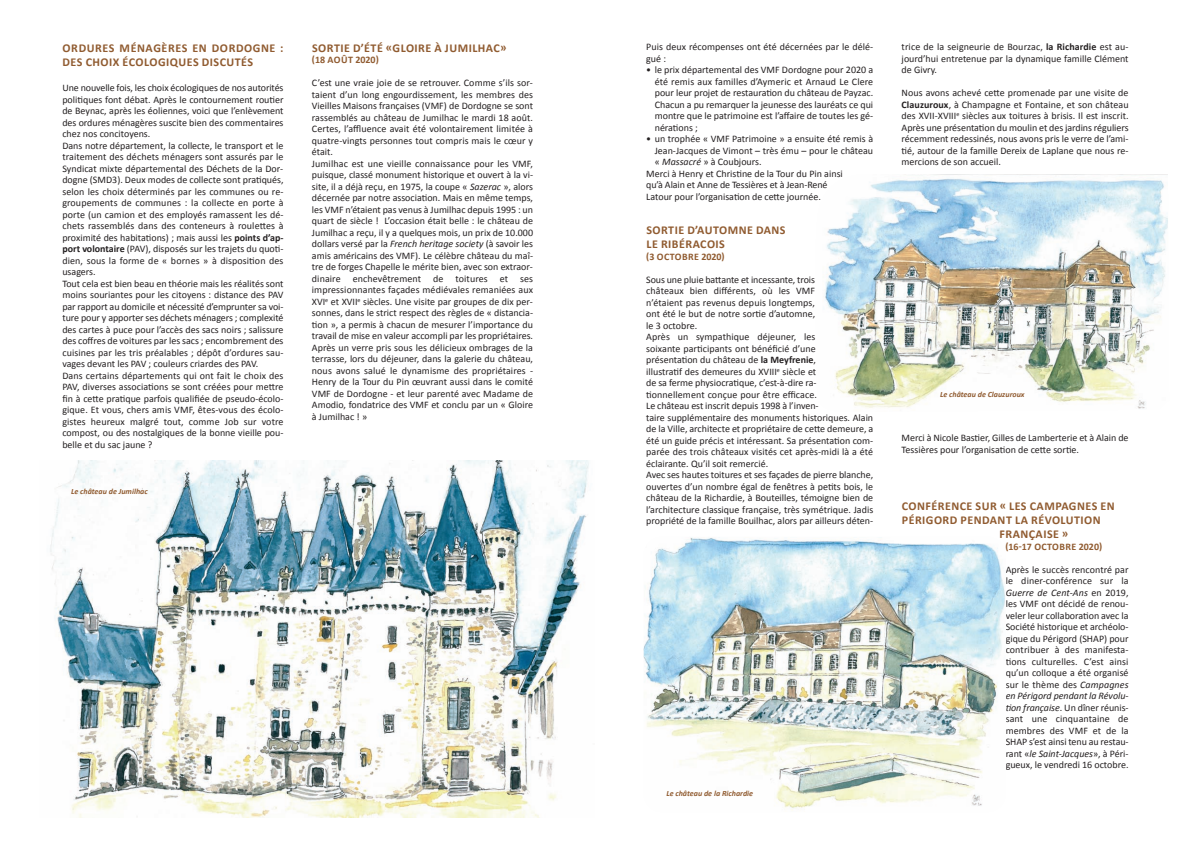
<style>
.page{position:relative;width:1191px;height:842px;background:#fff}
.page>*{position:absolute;margin:0;border:0;box-sizing:border-box;transform-origin:0 0}
.t1{font:700 12px/14px "Calibri";letter-spacing:.04em;color:#905b30}
.t2{font:10px/11.5px "Calibri";color:#231f20}
.t3{font:700 10px "Calibri";letter-spacing:.01em;color:#905b30}
.t4{font:700 10px "Calibri";letter-spacing:.04em;color:#905b30}
.t5{font:italic 700 8px "Calibri";color:#905b30}
.s1{font-weight:700}
.s2{font-style:italic}
</style>
<div class="page">
<img style="left:50px;top:461px;width:539px;height:356px">
<img style="left:643px;top:537px;width:362px;height:275px;border-radius:18px">
<img style="left:824px;top:174px;width:344px;height:235px">
<p class="t1" style="left:63px;top:42px;width:222px">ORDURES MÉNAGÈRES EN DORDOGNE :<br>DES CHOIX ÉCOLOGIQUES DISCUTÉS</p>
<p class="t2" style="left:62px;top:83px;width:223px">Une nouvelle fois, les choix écologiques de nos autorités politiques font débat. Après le contournement routier de Beynac, après les éoliennes, voici que l’enlèvement des ordures ménagères suscite bien des commentaires chez nos concitoyens.<br>Dans notre département, la collecte, le transport et le traitement des déchets ménagers sont assurés par le Syndicat mixte départemental des Déchets de la Dor&shy;dogne (SMD3). Deux modes de collecte sont pratiqués, selon les choix déterminés par les communes ou re&shy;groupements de communes : la collecte en porte à porte (un camion et des employés ramassent les dé&shy;chets rassemblés dans des conteneurs à roulettes à proximité des habitations) ; mais aussi les <span class="s1">POINTS D’AP-PORT VOLONTAIRE</span> (PAV), disposés sur les trajets du quoti&shy;dien, sous la forme de « bornes » à disposition des usagers.<br>Tout cela est bien beau en théorie mais les réalités sont moins souriantes pour les citoyens : distance des PAV par rapport au domicile et nécessité d’emprunter sa voi&shy;ture pour y apporter ses déchets ménagers ; complexité des cartes à puce pour l’accès des sacs noirs ; salissure des coffres de voitures par les sacs ; encombrement des cuisines par les tris préalables ; dépôt d’ordures sau&shy;vages devant les PAV ; couleurs criardes des PAV.<br>Dans certains départements qui ont fait le choix des PAV, diverses associations se sont créées pour mettre fin à cette pratique parfois qualifiée de pseudo-écolo&shy;gique. Et vous, chers amis VMF, êtes-vous des écolo&shy;gistes heureux malgré tout, comme Job sur votre compost, ou des nostalgiques de la bonne vieille pou&shy;belle et du sac jaune ?</p>
<p class="t5" style="left:71px;top:488px;width:78px">Le château de Jumilhac</p>
<p class="t1" style="left:312px;top:42px;width:196px">SORTIE D’ÉTÉ «GLOIRE À JUMILHAC»</p>
<p class="t3" style="left:312px;top:56px;width:68px">(18 AOÛT 2020)</p>
<p class="t2" style="left:312px;top:78px;width:223px">C’est une vraie joie de se retrouver. Comme s’ils sor&shy;taient d’un long engourdissement, les membres des Vieilles Maisons françaises (VMF) de Dordogne se sont rassemblés au château de Jumilhac le mardi 18 août.<br>Certes, l’affluence avait été volontairement limitée à quatre-vingts personnes tout compris mais le cœur y était.<br>Jumilhac est une vieille connaissance pour les VMF, puisque, classé monument historique et ouvert à la vi&shy;site, il a déjà reçu, en 1975, la coupe « <span class="s2">Sazerac</span> », alors décernée par notre association. Mais en même temps, les VMF n’étaient pas venus à Jumilhac depuis 1995 : un quart de siècle ! L’occasion était belle : le château de Jumilhac a reçu, il y a quelques mois, un prix de 10.000 dollars versé par la <span class="s2">French heritage society</span> (à savoir les amis américains des VMF). Le célèbre château du maî&shy;tre de forges Chapelle le mérite bien, avec son extraor&shy;dinaire enchevêtrement de toitures et ses impressionnantes façades médiévales remaniées aux XVI<sup>e</sup> et XVII<sup>e</sup> siècles. Une visite par groupes de dix per&shy;sonnes, dans le strict respect des règles de « distancia&shy;tion », a permis à chacun de mesurer l’importance du travail de mise en valeur accompli par les propriétaires.<br>Après un verre pris sous les délicieux ombrages de la terrasse, lors du déjeuner, dans la galerie du château, nous avons salué le dynamisme des propriétaires - Henry de la Tour du Pin œuvrant aussi dans le comité VMF de Dordogne - et leur parenté avec Madame de Amodio, fondatrice des VMF et conclu par un « Gloire à Jumilhac ! »</p>
<p class="t2" style="left:646px;top:42px;width:228px">Puis deux récompenses ont été décernées par le délé&shy;gué :</p>
<p class="t2" style="left:654px;top:65px;width:220px;text-align:justify;text-indent:-9px">• le prix départemental des VMF Dordogne pour 2020 a été remis aux familles d’Aymeric et Arnaud Le Clere pour leur projet de restauration du château de Payzac.<br>Chacun a pu remarquer la jeunesse des lauréats ce qui montre que le patrimoine est l’affaire de toutes les gé&shy;nérations ;</p>
<p class="t2" style="left:646px;top:134px;width:228px">• un trophée « VMF Patrimoine » a ensuite été remis à</p>
<p class="t2" style="left:654px;top:145px;width:220px">Jean-Jacques de Vimont – très ému – pour le château</p>
<p class="t2" style="left:654px;top:157px;width:108px">« <span class="s2">Massacré</span> » à Coubjours.</p>
<p class="t2" style="left:646px;top:168px;width:198px">Merci à Henry et Christine de la Tour du Pin ainsi</p>
<p class="t2" style="left:646px;top:180px;width:183px">qu’à Alain et Anne de Tessières et à Jean-René</p>
<p class="t2" style="left:646px;top:191px;width:176px">Latour pour l’organisation de cette journée.</p>
<p class="t1" style="left:646px;top:224px;width:141px">SORTIE D’AUTOMNE DANS<br>LE RIBÉRACOIS</p>
<p class="t4" style="left:646px;top:252px;width:80px">(3 OCTOBRE 2020)</p>
<p class="t2" style="left:646px;top:274px;width:228px">Sous une pluie battante et incessante, trois<br>châteaux bien différents, où les VMF<br>n’étaient pas revenus depuis longtemps,<br>ont été le but de notre sortie d’automne,<br>le 3 octobre.<br>Après un sympathique déjeuner, les<br>soixante participants ont bénéficié d’une<br>présentation du château de <span class="s1">LA MEYFRENIE</span>,<br>illustratif des demeures du XVIII<sup>e</sup> siècle et<br>de sa ferme physiocratique, c’est-à-dire ra&shy;tionnellement conçue pour être efficace.<br>Le château est inscrit depuis 1998 à l’inven-<br>taire supplémentaire des monuments historiques. Alain de la Ville, architecte et propriétaire de cette demeure, a été un guide précis et intéressant. Sa présentation com&shy;parée des trois châteaux visités cet après-midi là a été éclairante. Qu’il soit remercié.<br>Avec ses hautes toitures et ses façades de pierre blanche, ouvertes d’un nombre égal de fenêtres à petits bois, le château de la Richardie, à Bouteilles, témoigne bien de l’architecture classique française, très symétrique. Jadis propriété de la famille Bouilhac, alors par ailleurs déten-</p>
<p class="t5" style="left:666px;top:789px;width:88px">Le château de la Richardie</p>
<p class="t2" style="left:901px;top:42px;width:228px;text-align:justify">trice de la seigneurie de Bourzac, <span class="s1">LA RICHARDIE</span> est au&shy;jourd’hui entretenue par la dynamique famille Clément de Givry.</p>
<p class="t2" style="left:901px;top:88px;width:228px;text-align:justify">Nous avons achevé cette promenade par une visite de <span class="s1">CLAUZUROUX</span>, à Champagne et Fontaine, et son château des XVII-XVIII<sup>e</sup> siècles aux toitures à brisis. Il est inscrit.<br>Après une présentation du moulin et des jardins réguliers récemment redessinés, nous avons pris le verre de l’ami&shy;tié, autour de la famille Dereix de Laplane que nous re&shy;mercions de son accueil.</p>
<p class="t5" style="left:940px;top:391px;width:86px">Le château de Clauzuroux</p>
<p class="t2" style="left:901px;top:433px;width:228px">Merci à Nicole Bastier, Gilles de Lamberterie et à Alain de<br>Tessières pour l’organisation de cette sortie.</p>
<p class="t1" style="left:901px;top:500px;width:214px">CONFÉRENCE SUR « LES CAMPAGNES EN</p>
<p class="t1" style="left:901px;top:514px;width:200px">PÉRIGORD PENDANT LA RÉVOLUTION</p>
<p class="t1" style="left:999px;top:528px;width:70px">FRANÇAISE »</p>
<p class="t3" style="left:1005px;top:542px;width:98px">(16-17 OCTOBRE 2020)</p>
<p class="t2" style="left:1005px;top:564px;width:124px;text-align:justify">Après le succès rencontré par le diner-conférence sur la <span class="s2">Guerre de Cent-Ans</span> en 2019, les VMF ont décidé de renou&shy;veler leur collaboration avec la Société historique et archéolo&shy;gique du Périgord (SHAP) pour contribuer à des manifesta&shy;tions culturelles. C’est ainsi qu’un colloque a été organisé sur le thème des <span class="s2">Campagnes en Périgord pendant la Révolu&shy;tion française</span>. Un dîner réunis&shy;sant une cinquantaine de membres des VMF et de la SHAP s’est ainsi tenu au restau&shy;rant «<span class="s2">le Saint-Jacques</span>», à Péri&shy;gueux, le vendredi 16 octobre.</p>
</div>
